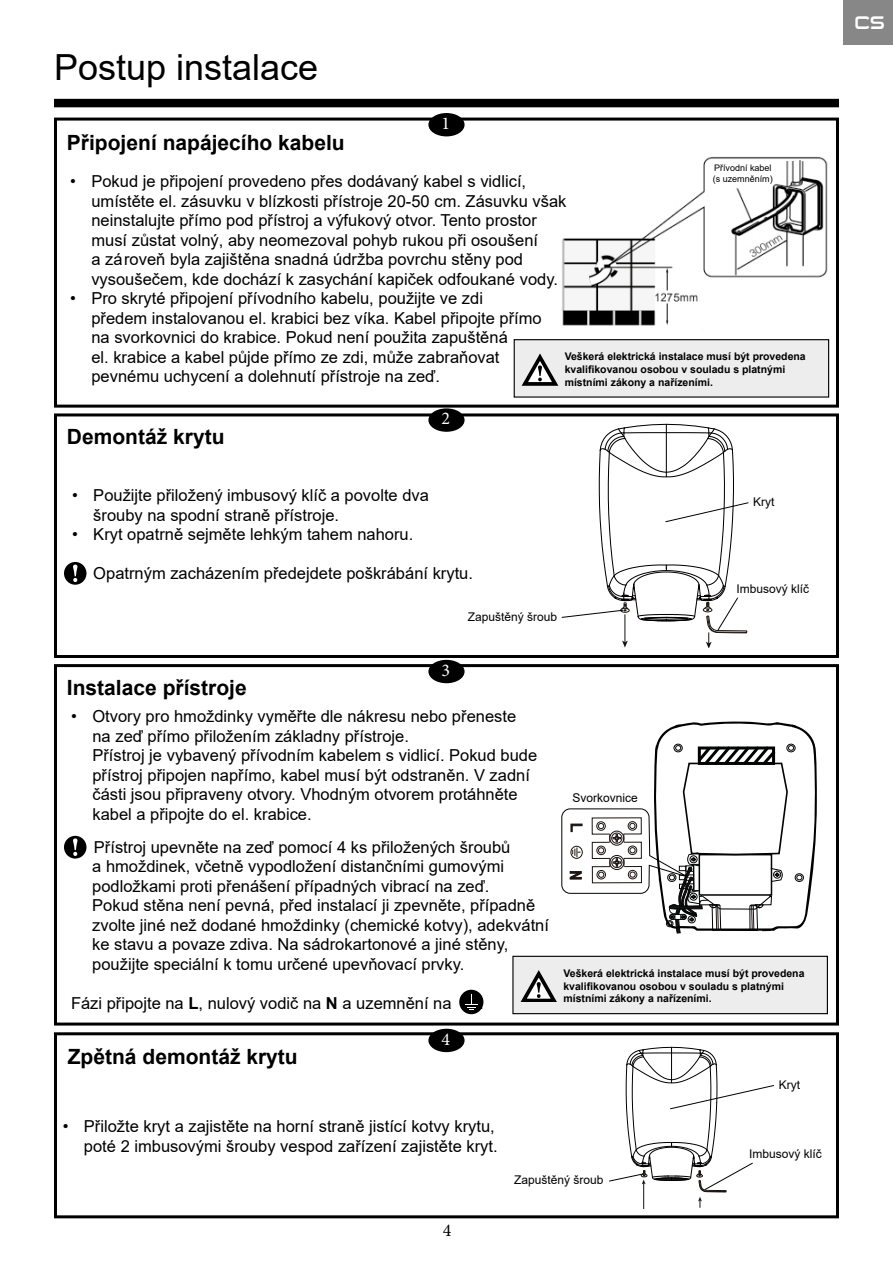
<style>
.page{position:relative;width:893px;height:1263px;background:#fff}
.page>*{position:absolute;margin:0;border:0;box-sizing:border-box;transform-origin:0 0}
.t1{font:36px "Arial";color:#000}
.t2{font:700 21px "Arial";color:#000}
.t3{font:18px "Minion Pro";color:#fff}
.t4{font:18px "Sui Generis Rg";color:#fff}
.t5{font:18px "Minion Pro";color:#000}
.t6{font:16.5px/19.5px "Arial";color:#000}
.t7{font:12px "Arial";color:#000}
.t8{font:700 10.5px/12.6px "Arial";color:#000}
.t9{font:9px/10.8px "Arial";color:#000}
.s1{font-weight:700}
</style>
<div class="page">
<div style="left:843px;top:0;width:50px;height:44px;background:#878787"></div>
<div style="left:54px;top:1032px;width:785px;height:186px;border:3px solid #000"></div>
<div style="left:54px;top:413px;width:785px;height:245px;border:3px solid #000"></div>
<svg style="left:561px;top:721px;width:256px;height:212px"></svg>
<img style="left:562px;top:156px;width:266px;height:170px">
<div style="left:708px;top:166px;width:63px;height:19px;background:#fff"></div>
<div style="left:54px;top:664px;width:785px;height:361px;border:3px solid #000"></div>
<div style="left:54px;top:118px;width:785px;height:290px;border:3px solid #000"></div>
<div style="left:55px;top:100px;width:783px;height:7px;background:#000"></div>
<div style="left:54px;top:99px;width:785px;height:8px;border:2px solid #000"></div>
<div style="left:429px;top:114px;width:35px;height:22px;background:#000;border-radius:50%"></div>
<div style="left:428px;top:113px;width:37px;height:23px;border:2px solid #000;border-radius:50%"></div>
<div style="left:429px;top:409px;width:35px;height:22px;background:#000;border-radius:50%"></div>
<div style="left:428px;top:408px;width:37px;height:24px;border:2px solid #000;border-radius:50%"></div>
<div style="left:429px;top:661px;width:35px;height:21px;background:#000;border-radius:50%"></div>
<div style="left:428px;top:660px;width:37px;height:23px;border:2px solid #000;border-radius:50%"></div>
<div style="left:429px;top:1029px;width:35px;height:22px;background:#000;border-radius:50%"></div>
<div style="left:428px;top:1029px;width:37px;height:23px;border:2px solid #000;border-radius:50%"></div>
<div style="left:711px;top:164px;width:63px;height:19px;background:#fff"></div>
<svg style="left:561px;top:423px;width:188px;height:225px"></svg>
<svg style="left:64px;top:562px;width:22px;height:23px"></svg>
<svg style="left:64px;top:836px;width:22px;height:22px"></svg>
<div style="left:459px;top:990px;width:24px;height:24px;background:#000;border-radius:50%"></div>
<svg style="left:465px;top:994px;width:13px;height:16px"></svg>
<div style="left:514px;top:340px;width:315px;height:57px;background:#ededed"></div>
<div style="left:514px;top:339px;width:315px;height:59px;border:1px solid #000"></div>
<svg style="left:522px;top:353px;width:36px;height:32px"></svg>
<div style="left:513px;top:956px;width:314px;height:58px;background:#ededed"></div>
<div style="left:512px;top:956px;width:316px;height:58px;border:1px solid #000"></div>
<svg style="left:520px;top:970px;width:37px;height:32px"></svg>
<svg style="left:608px;top:1025px;width:167px;height:184px"></svg>
<h1 class="t1" style="left:54px;top:43px;width:266px">Postup instalace</h1>
<p class="t2" style="left:67px;top:128px;width:279px">Připojení napájecího kabelu</p>
<p class="t3" style="left:441px;top:113px;width:10px">1</p>
<p class="t9" style="left:713px;top:163px;width:62px">Přívodní kabel (s uzemněním)</p>
<p class="t6" style="left:91px;top:171px;width:477px;text-indent:-21px">• Pokud je připojení provedeno přes dodávaný kabel s vidlicí, umístěte el. zásuvku v blízkosti přístroje 20-50 cm. Zásuvku však neinstalujte přímo pod přístroj a výfukový otvor. Tento prostor musí zůstat volný, aby neomezoval pohyb rukou při osoušení<br>a zároveň byla zajištěna snadná údržba povrchu stěny pod vysoušečem, kde dochází k zasychání kapiček odfoukané vody.</p>
<p class="t6" style="left:91px;top:288px;width:452px;text-indent:-21px">• Pro skryté připojení přívodního kabelu, použijte ve zdi předem instalovanou el. krabici bez víka. Kabel připojte přímo na svorkovnici do krabice. Pokud není použita zapuštěná<br>el. krabice a kabel půjde přímo ze zdi, může zabraňovat pevnému uchycení a dolehnutí přístroje na zeď.</p>
<p class="t8" style="left:565px;top:350px;width:243px">Veškerá elektrická instalace musí být provedena kvalifikovanou osobou v souladu s platnými místními zákony a nařízeními.</p>
<p class="t2" style="left:67px;top:421px;width:159px">Demontáž krytu</p>
<p class="t3" style="left:441px;top:408px;width:10px">2</p>
<p class="t6" style="left:93px;top:486px;width:337px;text-indent:-21px">• Použijte přiložený imbusový klíč a povolte dva šrouby na spodní straně přístroje.</p>
<p class="t6" style="left:72px;top:525px;width:343px">• Kryt opatrně sejměte lehkým tahem nahoru.</p>
<p class="t6" style="left:93px;top:564px;width:381px">Opatrným zacházením předejdete poškrábání krytu.</p>
<p class="t3" style="left:441px;top:659px;width:10px">3</p>
<p class="t7" style="left:468px;top:608px;width:91px">Zapuštěný šroub</p>
<p class="t7" style="left:753px;top:493px;width:23px">Kryt</p>
<p class="t7" style="left:736px;top:581px;width:74px">Imbusový klíč</p>
<p class="t2" style="left:67px;top:673px;width:181px">Instalace přístroje</p>
<p class="t6" style="left:92px;top:707px;width:446px;text-indent:-21px">• Otvory pro hmoždinky vyměřte dle nákresu nebo přeneste na zeď přímo přiložením základny přístroje.<br>Přístroj je vybavený přívodním kabelem s vidlicí. Pokud bude přístroj připojen napřímo, kabel musí být odstraněn. V zadní části jsou připraveny otvory. Vhodným otvorem protáhněte kabel a připojte do el. krabice.</p>
<p class="t6" style="left:92px;top:837px;width:458px">Přístroj upevněte na zeď pomocí 4 ks přiložených šroubů<br>a hmoždinek, včetně vypodložení distančními gumovými podložkami proti přenášení případných vibrací na zeď.<br>Pokud stěna není pevná, před instalací ji zpevněte, případně zvolte jiné než dodané hmoždinky (chemické kotvy), adekvátní ke stavu a povaze zdiva. Na sádrokartonové a jiné stěny, použijte speciální k tomu určené upevňovací prvky.</p>
<p class="t6" style="left:71px;top:993px;width:382px">Fázi připojte na <span class="s1">L</span>, nulový vodič na <span class="s1">N</span> a uzemnění na</p>
<p class="t6" style="left:479px;top:993px;width:6px">.</p>
<p class="t2" style="left:68px;top:1041px;width:231px">Zpětná demontáž krytu</p>
<p class="t3" style="left:441px;top:1028px;width:10px">4</p>
<p class="t6" style="left:63px;top:1116px;width:436px;text-align:right">• Přiložte kryt a zajistěte na horní straně jistící kotvy krytu, poté 2 imbusovými šrouby vespod zařízení zajistěte kryt.</p>
<p class="t7" style="left:572px;top:789px;width:67px">Svorkovnice</p>
<p class="t8" style="left:563px;top:967px;width:243px">Veškerá elektrická instalace musí být provedena kvalifikovanou osobou v souladu s platnými místními zákony a nařízeními.</p>
<p class="t7" style="left:779px;top:1076px;width:23px">Kryt</p>
<p class="t7" style="left:749px;top:1145px;width:74px">Imbusový klíč</p>
<p class="t5" style="left:443px;top:1219px;width:10px">4</p>
<p class="t7" style="left:514px;top:1172px;width:91px">Zapuštěný šroub</p>
<p class="t4" style="left:854px;top:12px;width:32px">CS</p>
</div>
